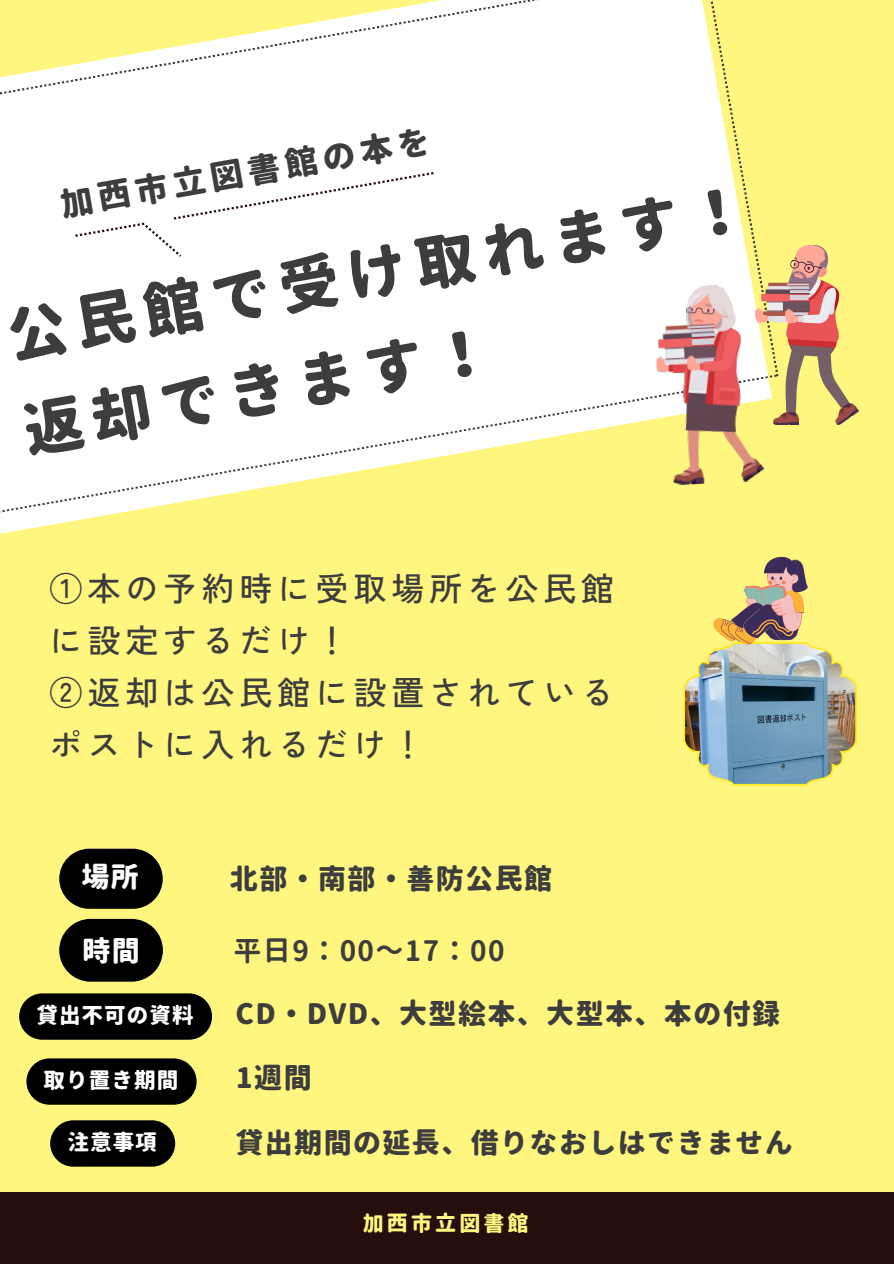
<style>
.page{position:relative;width:894px;height:1264px;background:#fff}
.page>*{position:absolute;margin:0;border:0;box-sizing:border-box;transform-origin:0 0}
.t1{font:800 60px/95.6px "Gen Jyuu Gothic";color:#3d3d3d}
.t2{font:500 33px/52.2px "Zen Kaku Gothic New";letter-spacing:.15em;color:#3d3d3d}
.t3{font:800 33px "Gen Jyuu Gothic";color:#3d3d3d}
.t4{font:800 28.05px "Gen Jyuu Gothic";letter-spacing:.05em;color:#3d3d3d}
.t5{font:700 28.05px "Gen Jyuu Gothic";letter-spacing:.05em;color:#3d3d3d}
.t6{font:800 28.05px "Gen Jyuu Gothic";color:#fff}
.t7{font:800 27.9px "Gen Jyuu Gothic";color:#fff}
.t8{font:800 21.6px "Gen Jyuu Gothic";letter-spacing:.05em;color:#fff}
.t9{font:800 21px "Gen Jyuu Gothic";letter-spacing:.15em;color:#fff67f}
</style>
<div class="page">
<div style="left:0;top:0;width:893px;height:1263px;background:#fff67f"></div>
<svg style="left:0;top:0;width:778px;height:522px;fill:#fff"></svg>
<div style="left:75px;top:172px;width:358px;height:85px;background:#fff"></div>
<div style="left:0;top:1191px;width:893px;height:72px;background:#260e0d"></div>
<img style="left:755px;top:246px;width:103px;height:178px">
<img style="left:652px;top:283px;width:112px;height:203px">
<img style="left:683px;top:557px;width:173px;height:228px">
<div style="left:59px;top:848px;width:104px;height:60px;background:#000;border-radius:30px"></div>
<svg style="left:59px;top:918px;width:104px;height:63px;background:#242211"></svg>
<div style="left:19px;top:993px;width:193px;height:46px;background:#000;border-radius:23px"></div>
<div style="left:26px;top:1058px;width:170px;height:46px;background:#000;border-radius:23px"></div>
<div style="left:50px;top:1120px;width:125px;height:46px;background:#000;border-radius:23px"></div>
<h2 class="t3" style="left:57px;top:182px;width:376px;rotate:-10deg">加西市立図書館の本を</h2>
<p class="t1" style="left:-1px;top:290px;width:752px;rotate:-10deg">公民館で受け取れます！返却できます！</p>
<h1 class="t2" style="left:50px;top:560px;width:566px">①本の予約時に受取場所を公民館に設定するだけ！<br>②返却は公民館に設置されているポストに入れるだけ！</h1>
<p class="t7" style="left:82px;top:857px;width:59px">場所</p>
<h4 class="t4" style="left:230px;top:858px;width:323px">北部・南部・善防公民館</h4>
<h4 class="t6" style="left:82px;top:930px;width:59px">時間</h4>
<h4 class="t5" style="left:233px;top:931px;width:272px">平日9：00～17：00</h4>
<h4 class="t8" style="left:36px;top:999px;width:159px">貸出不可の資料</h4>
<p class="t4" style="left:235px;top:994px;width:546px">CD・DVD、大型絵本、大型本、本の付録</p>
<h3 class="t8" style="left:44px;top:1064px;width:136px">取り置き期間</h3>
<p class="t4" style="left:236px;top:1057px;width:77px">1週間</p>
<h4 class="t8" style="left:67px;top:1126px;width:91px">注意事項</h4>
<p class="t4" style="left:235px;top:1122px;width:559px">貸出期間の延長、借りなおしはできません</p>
<h4 class="t9" style="left:362px;top:1208px;width:167px">加西市立図書館</h4>
</div>
